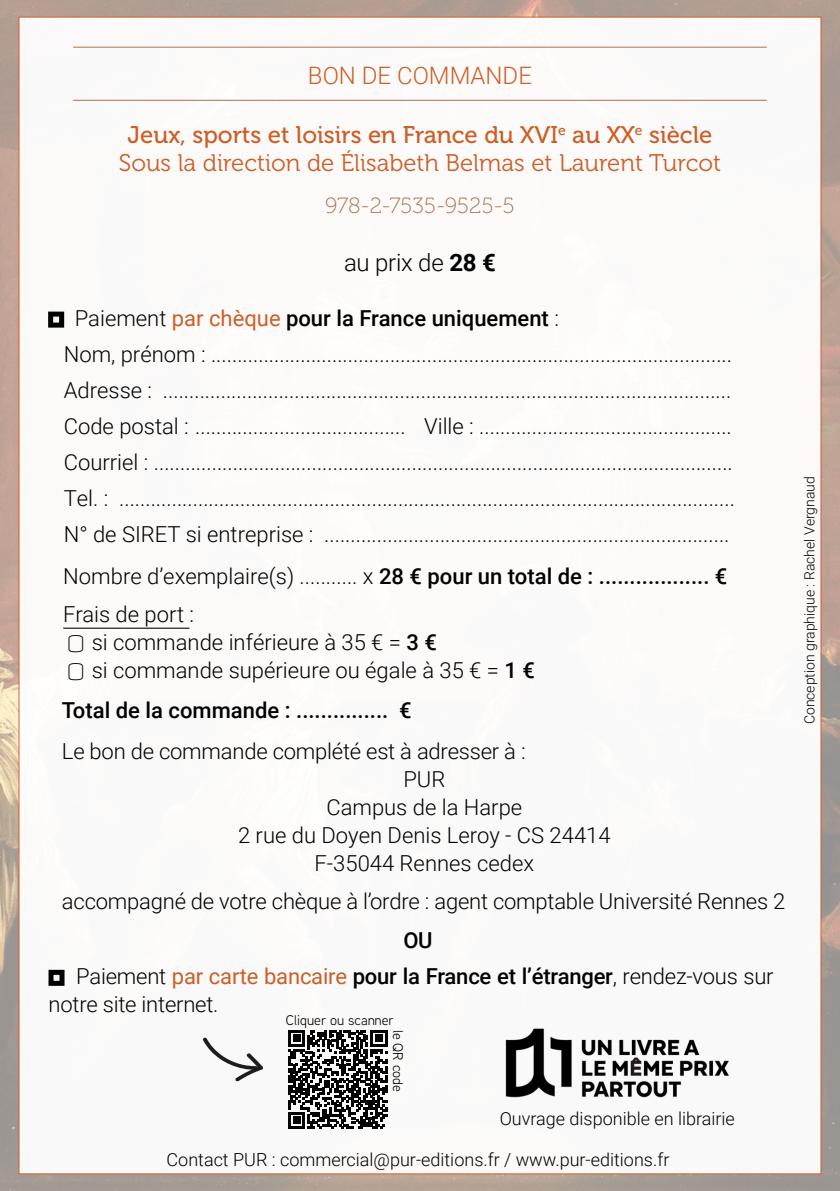
<style>
.page{position:relative;width:840px;height:1191px;background:#fff}
.page>*{position:absolute;margin:0;border:0;box-sizing:border-box;transform-origin:0 0}
.t1{font:24px "Museo 300";color:#cd5e27}
.t2{font:24px "Museo 500";color:#cd5e27}
.t3{font:300 24px "Roboto";color:#cd5e27}
.t4{font:300 24px "Roboto";letter-spacing:-.01em;color:#000}
.t5{font:300 22px/36px "Roboto";color:#000}
.t6{font:500 22px "Roboto";color:#000}
.t7{font:22px "Museo 100";letter-spacing:-.005em;color:#af6f55}
.t8{font:300 18px "Roboto";color:#000}
.t9{font:300 14px "Roboto";color:#000}
.t10{font:14px "Aaux Next";color:#000}
.s1{font-weight:700}
.s2{font-family:"Georgia";font-weight:700;font-size:16px}
.s3{font-weight:300}
.s4{font-weight:400;color:#cd5e27}
.s5{font-size:18px}
.s6{font-weight:500}
</style>
<div class="page">
<img style="left:0;top:0;width:839px;height:1191px">
<div style="left:19px;top:17px;width:801px;height:1157px;background:#fff"></div>
<hr style="left:73px;top:47px;width:693px;height:1px;background:#af6f55">
<hr style="left:73px;top:100px;width:693px;height:1px;background:#af6f55">
<svg style="left:202px;top:1037px;width:61px;height:44px"></svg>
<svg style="left:288px;top:1030px;width:99px;height:98px"></svg>
<img style="left:505px;top:1028px;width:224px;height:70px">
<hr style="left:63px;top:627px;width:126px;height:1px;background:#000">
<p class="t3" style="left:308px;top:58px;width:225px">BON DE COMMANDE</p>
<p class="t2" style="left:127px;top:121px;width:586px">Jeux, sports et loisirs en France du XVI<sup>e</sup> au XX<sup>e</sup> siècle</p>
<p class="t1" style="left:119px;top:149px;width:603px">Sous la direction de Élisabeth Belmas et Laurent Turcot</p>
<p class="t7" style="left:325px;top:193px;width:191px">978-2-7535-9525-5</p>
<p class="t4" style="left:344px;top:245px;width:153px">au prix de <span class="s1">28 €</span></p>
<p class="t6" style="left:48px;top:302px;width:512px"><span class="s2">☐</span> <span class="s3">Paiement</span> <span class="s4">par chèque</span> pour la France uniquement <span class="s3">:</span></p>
<p class="t5" style="left:64px;top:335px;width:672px">Nom, prénom : ...................................................................................................<br>Adresse : ............................................................................................................<br>Code postal : ........................................ Ville : ................................................<br>Courriel : ..............................................................................................................<br>Tel. : .....................................................................................................................<br>N° de SIRET si entreprise : .............................................................................</p>
<p class="t6" style="left:63px;top:560px;width:665px"><span class="s3">Nombre d’exemplaire(s) ........... x</span> 28 € pour un total de : .................. €</p>
<p class="t5" style="left:81px;top:599px;width:455px;line-height:28px;text-indent:-17px">Frais de port :<br><span class="s5">⃣</span>si commande inférieure à 35 € = <span class="s6">3 €<br></span><span class="s5">⃣</span>si commande supérieure ou égale à 35 € = <span class="s6">1 €</span></p>
<p class="t6" style="left:62px;top:695px;width:351px">Total de la commande : ............... €</p>
<p class="t5" style="left:62px;top:732px;width:465px">Le bon de commande complété est à adresser à :</p>
<p class="t5" style="left:403px;top:760px;width:43px">PUR</p>
<p class="t5" style="left:326px;top:788px;width:197px">Campus de la Harpe</p>
<p class="t5" style="left:238px;top:816px;width:374px">2 rue du Doyen Denis Leroy - CS 24414</p>
<p class="t5" style="left:314px;top:844px;width:221px">F-35044 Rennes cedex</p>
<p class="t5" style="left:62px;top:882px;width:724px">accompagné de votre chèque à l’ordre : agent comptable Université Rennes 2</p>
<p class="t6" style="left:403px;top:925px;width:31px">OU</p>
<p class="t5" style="left:48px;top:961px;width:726px;line-height:28px"><span class="s2">☐</span> Paiement <span class="s4">par carte bancaire</span> <span class="s6">pour la France et l’étranger</span>, rendez-vous sur notre site internet.</p>
<p class="t10" style="left:285px;top:1011px;width:110px">Cliquer ou scanner</p>
<p class="t10" style="left:407px;top:1029px;width:64px;rotate:90deg">le QR code</p>
<p class="t8" style="left:499px;top:1106px;width:236px">Ouvrage disponible en librairie</p>
<p class="t8" style="left:166px;top:1146px;width:504px">Contact PUR : commercial@pur-editions.fr / www.pur-editions.fr</p>
<p class="t9" style="left:799px;top:724px;width:250px;rotate:-90deg">Conception graphique : Rachel Vergnaud</p>
</div>
